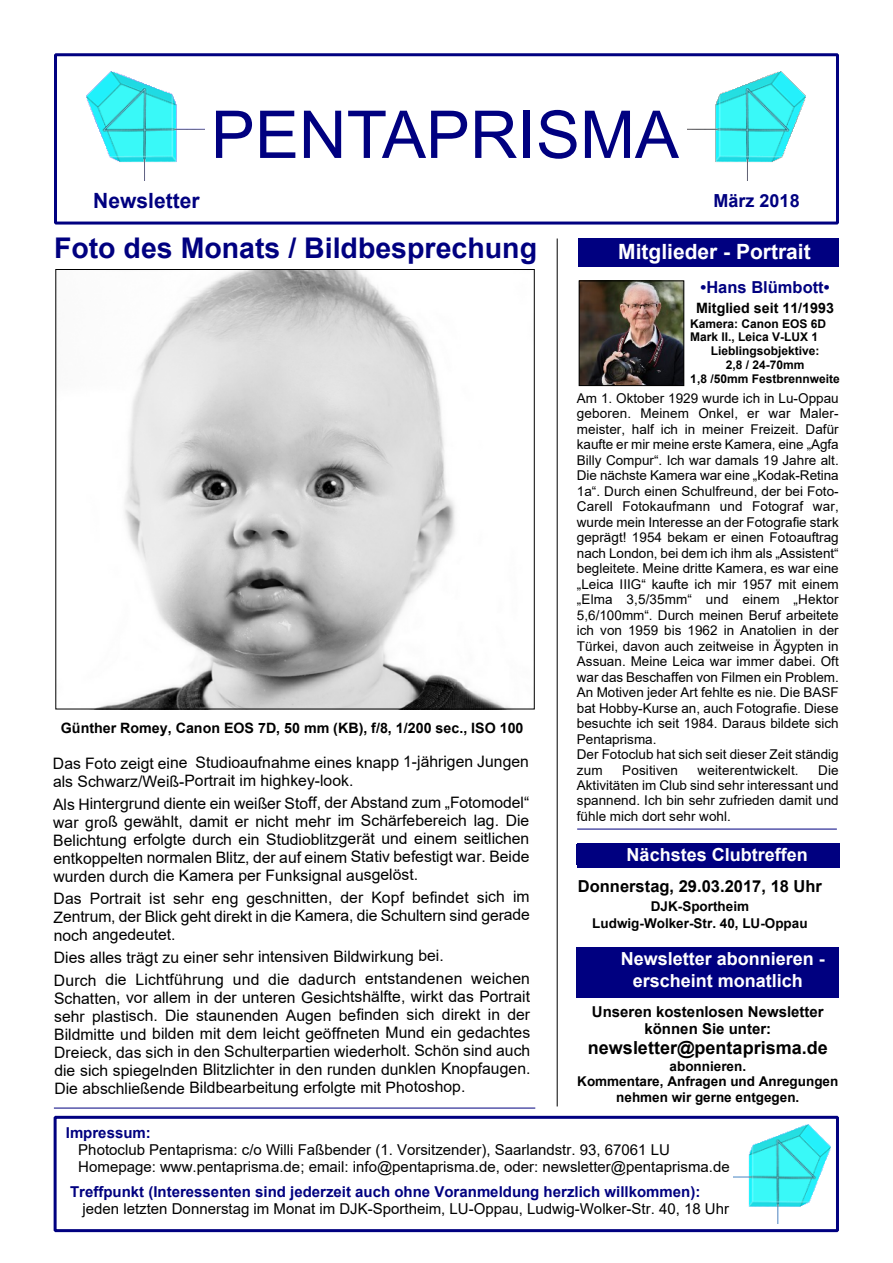
<style>
.page{position:relative;width:893px;height:1263px;background:#fff}
.page>*{position:absolute;margin:0;border:0;box-sizing:border-box;transform-origin:0 0}
.t1{font:66px "Arial";color:#000080}
.t2{font:700 28.5px "Arial";color:#000080}
.t3{font:700 21px "Arial";color:#fff}
.t4{font:700 21px "Arial";color:#000080}
.t5{font:700 18px/22.4px "Arial";color:#fff;text-align:center}
.t6{font:700 18px "Arial";color:#000}
.t7{font:700 18px "Arial";color:#000080}
.t8{font:700 16.5px "Arial";color:#000}
.t9{font:700 16.5px "Arial";color:#000080}
.t10{font:15.75px/18.1px "Arial";letter-spacing:-.005em;color:#000;text-align:justify}
.t11{font:15px/17.2px "Arial";color:#000}
.t12{font:700 15px "Arial";color:#000080}
.t13{font:700 15px/17.2px "Arial";color:#000;text-align:center}
.t14{font:700 14.25px "Arial";color:#000}
.t15{font:13.5px/15.5px "Arial";color:#000}
.t16{font:700 13.5px/15.5px "Arial";color:#000;text-align:center}
.t17{font:700 12px "Arial";color:#000}
</style>
<div class="page">
<div style="left:54px;top:53px;width:785px;height:172px;border:3px solid #000080"></div>
<img style="left:688px;top:71px;width:118px;height:109px">
<div style="left:54px;top:1116px;width:785px;height:116px;border:3px solid #000080"></div>
<hr style="left:557px;top:238px;width:1px;height:868px;background:#000">
<div style="left:578px;top:238px;width:261px;height:28px;background:#000080"></div>
<img style="left:87px;top:72px;width:118px;height:109px">
<img style="left:734px;top:1124px;width:96px;height:99px">
<div style="left:577px;top:947px;width:262px;height:50px;background:#000080"></div>
<hr style="left:54px;top:1108px;width:481px;height:1px;background:#000080">
<hr style="left:577px;top:829px;width:260px;height:1px;background:#000080">
<img style="left:101px;top:271px;width:407px;height:436px">
<img style="left:581px;top:282px;width:101px;height:102px">
<div style="left:579px;top:280px;width:105px;height:106px;border:1px solid #000"></div>
<div style="left:577px;top:843px;width:262px;height:24px;background:#000080"></div>
<h1 class="t1" style="left:211px;top:110px;width:470px">PENTAPRISMA</h1>
<h3 class="t4" style="left:93px;top:192px;width:108px">Newsletter</h3>
<h3 class="t7" style="left:713px;top:193px;width:88px">März 2018</h3>
<h2 class="t2" style="left:54px;top:238px;width:485px">Foto des Monats / Bildbesprechung</h2>
<h3 class="t3" style="left:618px;top:244px;width:194px">Mitglieder - Portrait</h3>
<p class="t14" style="left:61px;top:723px;width:464px">Günther Romey, Canon EOS 7D, 50 mm (KB), f/8, 1/200 sec., ISO 100</p>
<p class="t10" style="left:53px;top:755px;width:478px">Das Foto zeigt eine Studioaufnahme eines knapp 1-jährigen Jungen als Schwarz/Weiß-Portrait im highkey-look.</p>
<p class="t10" style="left:53px;top:795px;width:478px">Als Hintergrund diente ein weißer Stoff, der Abstand zum „Fotomodel“ war groß gewählt, damit er nicht mehr im Schärfebereich lag. Die Belichtung erfolgte durch ein Studioblitzgerät und einem seitlichen entkoppelten normalen Blitz, der auf einem Stativ befestigt war. Beide wurden durch die Kamera per Funksignal ausgelöst.</p>
<p class="t10" style="left:54px;top:890px;width:478px">Das Portrait ist sehr eng geschnitten, der Kopf befindet sich im Zentrum, der Blick geht direkt in die Kamera, die Schultern sind gerade noch angedeutet.</p>
<p class="t10" style="left:54px;top:947px;width:478px;line-height:22.4px">Dies alles trägt zu einer sehr intensiven Bildwirkung bei.<br>Durch die Lichtführung und die dadurch entstandenen weichen</p>
<p class="t10" style="left:54px;top:989px;width:478px">Schatten, vor allem in der unteren Gesichtshälfte, wirkt das Portrait sehr plastisch. Die staunenden Augen befinden sich direkt in der Bildmitte und bilden mit dem leicht geöffneten Mund ein gedachtes Dreieck, das sich in den Schulterpartien wiederholt. Schön sind auch die sich spiegelnden Blitzlichter in den runden dunklen Knopfaugen.<br>Die abschließende Bildbearbeitung erfolgte mit Photoshop.</p>
<p class="t9" style="left:701px;top:281px;width:130px">•Hans Blümbott•</p>
<p class="t14" style="left:696px;top:303px;width:139px">Mitglied seit 11/1993</p>
<p class="t17" style="left:690px;top:319px;width:138px">Kamera: Canon EOS 6D</p>
<p class="t17" style="left:690px;top:333px;width:130px">Mark II., Leica V-LUX 1</p>
<p class="t17" style="left:711px;top:346px;width:110px">Lieblingsobjektive:</p>
<p class="t17" style="left:726px;top:360px;width:80px">2,8 / 24-70mm</p>
<p class="t17" style="left:690px;top:374px;width:151px">1,8 /50mm Festbrennweite</p>
<p class="t15" style="left:577px;top:392px;width:263px">Am 1. Oktober 1929 wurde ich in Lu-Oppau geboren. Meinem Onkel, er war Maler&shy;meister, half ich in meiner Freizeit. Dafür kaufte er mir meine erste Kamera, eine „Agfa Billy Compur“. Ich war damals 19 Jahre alt.<br>Die nächste Kamera war eine „Kodak-Retina 1a“. Durch einen Schulfreund, der bei Foto-Carell Fotokaufmann und Fotograf war, wurde mein Interesse an der Fotografie stark geprägt! 1954 bekam er einen Fotoauftrag nach London, bei dem ich ihm als „Assistent“ begleitete. Meine dritte Kamera, es war eine „Leica IIIG“ kaufte ich mir 1957 mit einem „Elma 3,5/35mm“ und einem „Hektor 5,6/100mm“. Durch meinen Beruf arbeitete ich von 1959 bis 1962 in Anatolien in der Türkei, davon auch zeitweise in Ägypten in Assuan. Meine Leica war immer dabei. Oft war das Beschaffen von Filmen ein Problem.<br>An Motiven jeder Art fehlte es nie. Die BASF bat Hobby-Kurse an, auch Fotografie. Diese besuchte ich seit 1984. Daraus bildete sich Pentaprisma.<br>Der Fotoclub hat sich seit dieser Zeit ständig zum</p>
<p class="t15" style="left:577px;top:763px;width:263px;text-align:justify;text-indent:241px">Die Aktivitäten im Club sind sehr interessant und spannend. Ich bin sehr zufrieden damit und fühle mich dort sehr wohl.</p>
<p class="t15" style="left:622px;top:763px;width:57px">Positiven</p>
<p class="t15" style="left:698px;top:763px;width:103px">weiterentwickelt.</p>
<h3 class="t5" style="left:627px;top:845px;width:183px">Nächstes Clubtreffen</h3>
<p class="t8" style="left:578px;top:880px;width:246px">Donnerstag, 29.03.2017, 18 Uhr</p>
<p class="t16" style="left:592px;top:898px;width:217px;line-height:17.5px">DJK-Sportheim<br>Ludwig-Wolker-Str. 40, LU-Oppau</p>
<h3 class="t5" style="left:621px;top:949px;width:206px">Newsletter abonnieren - erscheint monatlich</h3>
<p class="t13" style="left:592px;top:1004px;width:233px">Unseren kostenlosen Newsletter können Sie unter:</p>
<h3 class="t6" style="left:588px;top:1041px;width:241px">newsletter@pentaprisma.de</h3>
<p class="t16" style="left:577px;top:1059px;width:263px">abonnieren.<br>Kommentare, Anfragen und Anregungen nehmen wir gerne entgegen.</p>
<p class="t12" style="left:66px;top:1127px;width:87px">Impressum:</p>
<p class="t11" style="left:78px;top:1142px;width:653px">Photoclub Pentaprisma: c/o Willi Faßbender (1. Vorsitzender), Saarlandstr. 93, 67061 LU<br>Homepage: www.pentaprisma.de; email: info@pentaprisma.de, oder: newsletter@pentaprisma.de</p>
<p class="t12" style="left:70px;top:1186px;width:632px">Treffpunkt (Interessenten sind jederzeit auch ohne Voranmeldung herzlich willkommen):</p>
<p class="t11" style="left:82px;top:1201px;width:648px">jeden letzten Donnerstag im Monat im DJK-Sportheim, LU-Oppau, Ludwig-Wolker-Str. 40, 18 Uhr</p>
</div>
